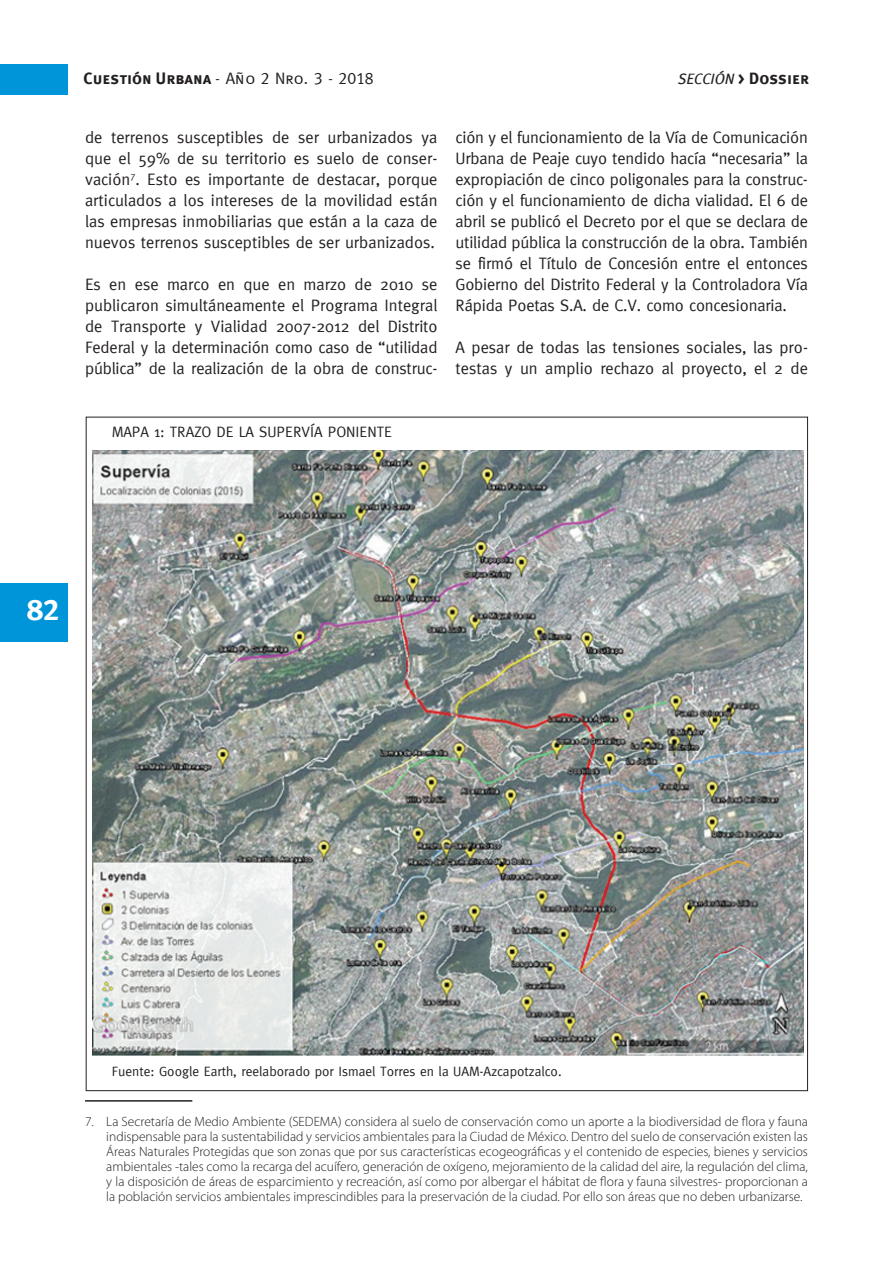
<style>
.page{position:relative;width:893px;height:1263px;background:#fff}
.page>*{position:absolute;margin:0;border:0;box-sizing:border-box;transform-origin:0 0}
.t1{font:30px "Meta Plus Bold Caps";color:#fff}
.t2{font:16.5px/21px "Meta";color:#231f20;text-align:justify}
.t3{font:16.5px "Meta Caps";color:#231f20}
.t4{font:16.5px "Meta Plus Bold Caps";color:#231f20}
.t5{font:15px "Meta";color:#231f20}
.t6{font:300 13.5px/15px "Myriad Pro";color:#231f20;text-align:justify}
.t7{font:13.5px "Meta";color:#231f20}
.s1{font-family:"Meta Plus Bold Caps"}
.s2{font-family:"Meta Plus";font-style:italic;font-size:15px}
</style>
<div class="page">
<div style="left:0;top:583px;width:67px;height:58px;background:#0095d9"></div>
<div style="left:0;top:65px;width:67px;height:30px;background:#0095d9"></div>
<hr style="left:85px;top:1100px;width:107px;height:1px;background:#231f20">
<img style="left:93px;top:451px;width:710px;height:605px">
<p class="t3" style="left:84px;top:69px;width:292px"><span class="s1">Cuestión Urbana</span> - Año 2 Nro. 3 - 2018</p>
<p class="t2" style="left:85px;top:126px;width:354px">de terrenos susceptibles de ser urbanizados ya que el 59% de su territorio es suelo de conser&shy;vación<sup>7</sup>. Esto es importante de destacar, porque articulados a los intereses de la movilidad están las empresas inmobiliarias que están a la caza de nuevos terrenos susceptibles de ser urbanizados.</p>
<p class="t2" style="left:85px;top:273px;width:354px">Es en ese marco en que en marzo de 2010 se publicaron simultáneamente el Programa Integral de Transporte y Vialidad 2007-2012 del Distrito Federal y la determinación como caso de “utilidad pública” de la realización de la obra de construc-</p>
<p class="t5" style="left:112px;top:423px;width:22px">Mapa</p>
<p class="t5" style="left:154px;top:423px;width:123px">1: Trazo de la Superv</p>
<p class="t5" style="left:310px;top:423px;width:35px">ía Poniente</p>
<p class="t4" style="left:678px;top:68px;width:133px"><span class="s2">SECCIÓN</span> &gt; Dossier</p>
<p class="t2" style="left:455px;top:126px;width:354px">ción y el funcionamiento de la Vía de Comunicación Urbana de Peaje cuyo tendido hacía “necesaria” la expropiación de cinco poligonales para la construc&shy;ción y el funcionamiento de dicha vialidad. El 6 de abril se publicó el Decreto por el que se declara de utilidad pública la construcción de la obra. También se firmó el Título de Concesión entre el entonces Gobierno del Distrito Federal y la Controladora Vía Rápida Poetas S.A. de C.V. como concesionaria.</p>
<p class="t2" style="left:455px;top:336px;width:354px">A pesar de todas las tensiones sociales, las pro&shy;testas y un amplio rechazo al proyecto, el 2 de</p>
<h1 class="t1" style="left:27px;top:591px;width:34px">82</h1>
<p class="t7" style="left:112px;top:1063px;width:451px">Fuente: Google Earth, reelaborado por Ismael Torres en la UAM-Azcapotzalco.</p>
<p class="t6" style="left:106px;top:1114px;width:703px;text-indent:-21px">7. La Secretaría de Medio Ambiente (SEDEMA) considera al suelo de conservación como un aporte a la biodiversidad de flora y fauna indispensable para la sustentabilidad y servicios ambientales para la Ciudad de México. Dentro del suelo de conservación existen las Áreas Naturales Protegidas que son zonas que por sus características ecogeográficas y el contenido de especies, bienes y servicios ambientales -tales como la recarga del acuífero, generación de oxígeno, mejoramiento de la calidad del aire, la regulación del clima, y la disposición de áreas de esparcimiento y recreación, así como por albergar el hábitat de flora y fauna silvestres- proporcionan a la población servicios ambientales imprescindibles para la preservación de la ciudad. Por ello son áreas que no deben urbanizarse.</p>
</div>
